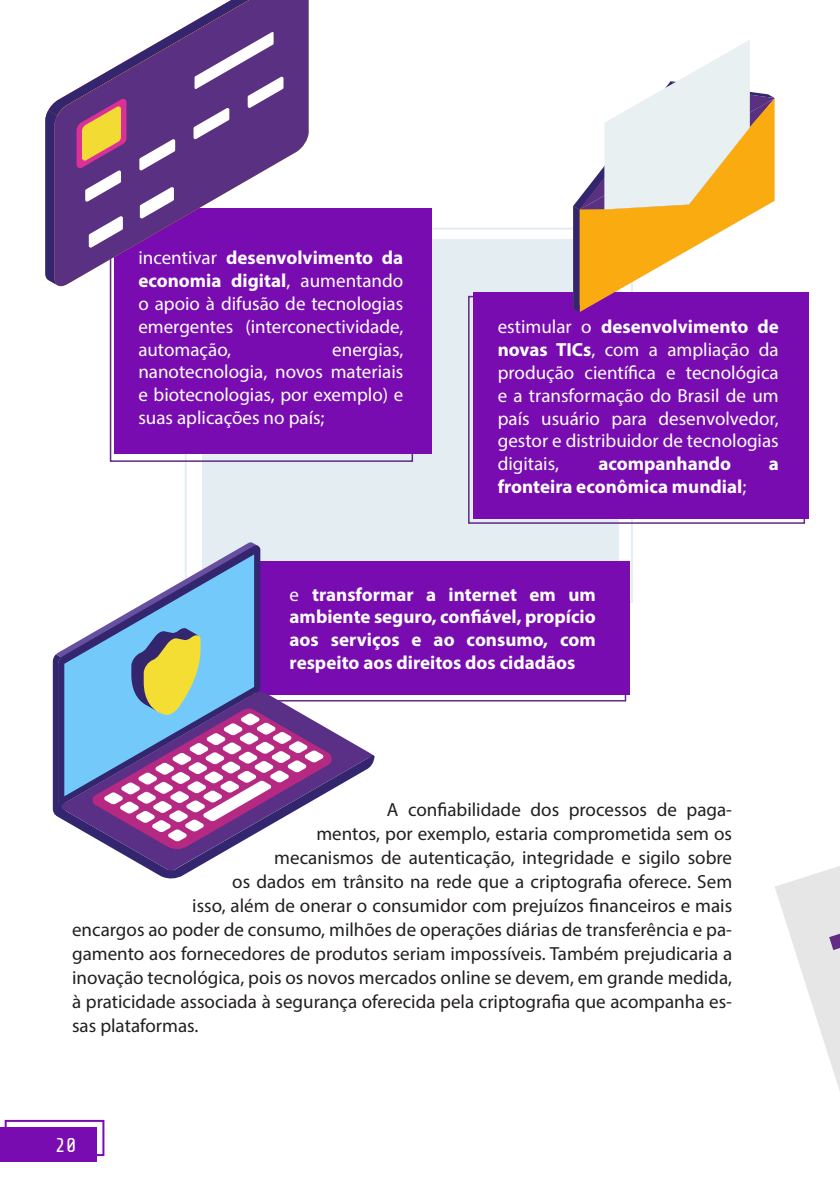
<style>
.page{position:relative;width:840px;height:1191px;background:#fff}
.page>*{position:absolute;margin:0;border:0;box-sizing:border-box;transform-origin:0 0}
.t1{font:20px "Share Tech Mono";color:#fff}
.Corpo_de_texto{font:19px "Myriad Pro";color:#231f20}
.Corpo_de_texto-2{font:19px/22.8px "Myriad Pro";color:#fff;text-align:justify}
.Corpo_de_texto-3{font:700 19px/22.8px "Myriad Pro";color:#fff;text-align:justify}
.s1{font-weight:700}
.s2{font-weight:400}
</style>
<div class="page">
<div style="left:0;top:1127px;width:96px;height:34px;background:#790cb0"></div>
<div style="left:5px;top:1119px;width:99px;height:37px;border:2px solid #790cb0"></div>
<svg style="left:775px;top:866px;width:64px;height:222px"></svg>
<div style="left:202px;top:240px;width:416px;height:347px;background:#e3edf2"></div>
<div style="left:114px;top:208px;width:317px;height:246px;background:#790cb0"></div>
<div style="left:256px;top:561px;width:373px;height:134px;background:#790cb0"></div>
<div style="left:468px;top:296px;width:336px;height:228px;border:2px solid #632c8a"></div>
<div style="left:473px;top:292px;width:335px;height:227px;background:#790cb0"></div>
<svg style="left:573px;top:40px;width:201px;height:272px"></svg>
<svg style="left:45px;top:0;width:260px;height:285px"></svg>
<svg style="left:185px;top:545px;width:75px;height:82px"></svg>
<svg style="left:103px;top:554px;width:151px;height:73px"></svg>
<svg style="left:53px;top:627px;width:321px;height:252px"></svg>
<p class="Corpo_de_texto-2" style="left:138px;top:246px;width:266px">incentivar <span class="s1">desenvolvimento da economia digital</span>, aumentando o apoio à difusão de tecnologias emergentes (interconectividade, automação,</p>
<p class="Corpo_de_texto-2" style="left:138px;top:337px;width:266px;text-indent:194px">energias, nanotecnologia, novos materiais e biotecnologias, por exemplo) e suas aplicações no país;</p>
<p class="Corpo_de_texto-2" style="left:497px;top:315px;width:282px">estimular o <span class="s1">desenvolvimento de novas TICs</span>, com a ampliação da produção científica e tecnológica e a transformação do Brasil de um país usuário para desenvolvedor, gestor e distribuidor de tecnologias digitais,</p>
<p class="Corpo_de_texto-3" style="left:598px;top:452px;width:134px">acompanhando</p>
<p class="Corpo_de_texto-3" style="left:768px;top:452px;width:12px">a</p>
<p class="Corpo_de_texto-3" style="left:497px;top:474px;width:250px">fronteira econômica mundial<span class="s2">;</span></p>
<p class="Corpo_de_texto-3" style="left:289px;top:582px;width:307px"><span class="s2">e</span> transformar a internet em um ambiente seguro, confiável, propício aos serviços e ao consumo, com respeito aos direitos dos cidadãos</p>
<p class="Corpo_de_texto" style="left:386px;top:798px;width:346px">A confiabilidade dos processos de paga-</p>
<p class="Corpo_de_texto" style="left:316px;top:822px;width:417px">mentos, por exemplo, estaria comprometida sem os</p>
<p class="Corpo_de_texto" style="left:274px;top:846px;width:459px">mecanismos de autenticação, integridade e sigilo sobre</p>
<p class="Corpo_de_texto" style="left:232px;top:870px;width:501px">os dados em trânsito na rede que a criptografia oferece. Sem</p>
<p class="Corpo_de_texto" style="left:192px;top:894px;width:541px">isso, além de onerar o consumidor com prejuízos financeiros e mais</p>
<p class="Corpo_de_texto" style="left:72px;top:918px;width:661px">encargos ao poder de consumo, milhões de operações diárias de transferência e pa-</p>
<p class="Corpo_de_texto" style="left:72px;top:942px;width:661px">gamento aos fornecedores de produtos seriam impossíveis. Também prejudicaria a</p>
<p class="Corpo_de_texto" style="left:72px;top:966px;width:661px">inovação tecnológica, pois os novos mercados online se devem, em grande medida,</p>
<p class="Corpo_de_texto" style="left:72px;top:990px;width:661px">à praticidade associada à segurança oferecida pela criptografia que acompanha es-</p>
<p class="Corpo_de_texto" style="left:72px;top:1014px;width:128px">sas plataformas.</p>
<p class="t1" style="left:55px;top:1134px;width:23px">20</p>
</div>
